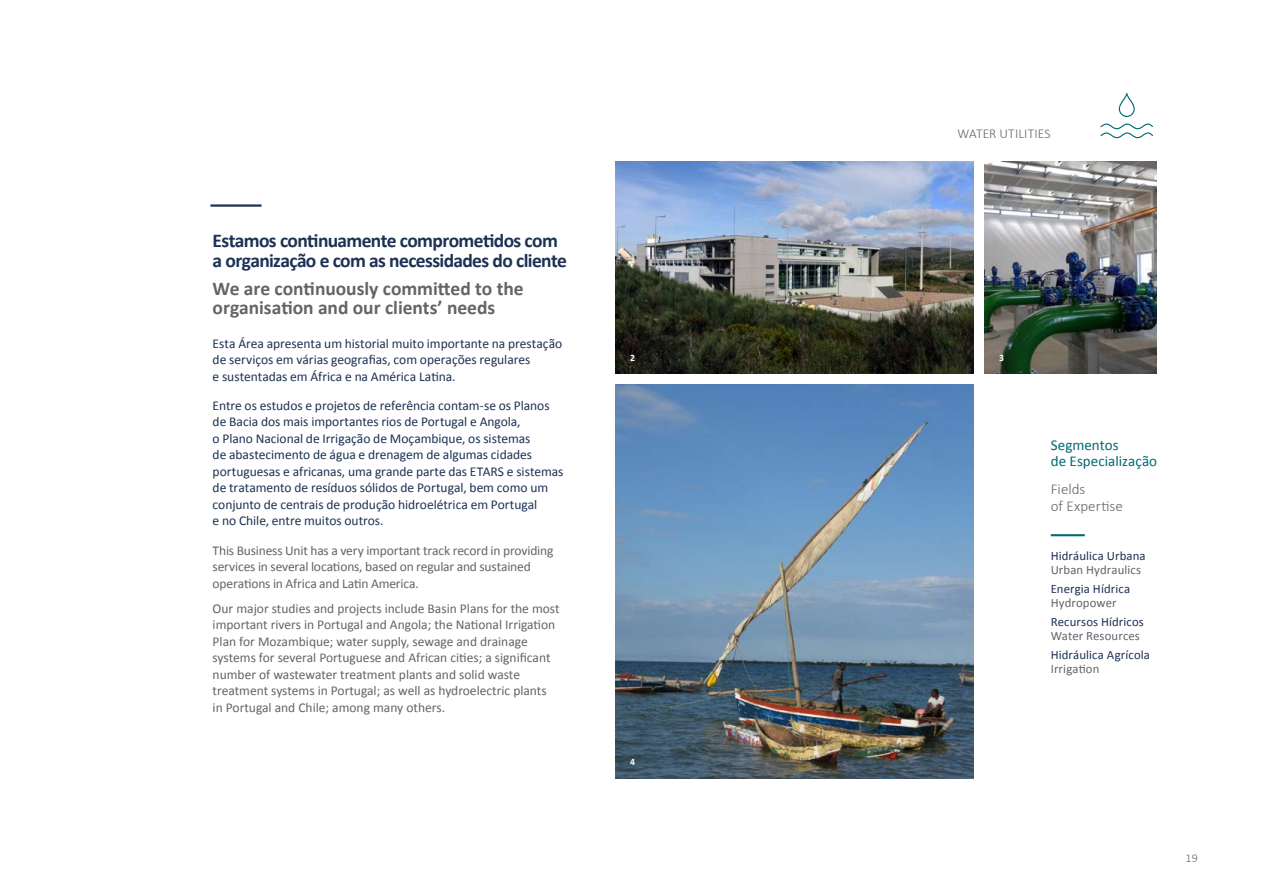
<style>
.page{position:relative;width:1263px;height:893px;background:#fff}
.page>*{position:absolute;margin:0;border:0;box-sizing:border-box;transform-origin:0 0}
.t1{font:700 19.5px/19.5px "Calibri";letter-spacing:-.03em;color:#1c3154}
.t2{font:700 19.5px/19.5px "Calibri";color:#636466}
.t3{font:15px/16.5px "Calibri";letter-spacing:.005em;color:#006971}
.t4{font:300 15px/16.5px "Calibri";letter-spacing:.005em;color:#636466}
.t5{font:13.5px/16.5px "Calibri";letter-spacing:-.005em;color:#1c3154}
.t6{font:13.5px/16.5px "Calibri";color:#636466}
.t7{font:300 13.5px "Calibri";letter-spacing:.015em;color:#636466}
.t8{font:12.75px "Calibri";letter-spacing:.01em;color:#1c3154}
.t9{font:12.75px "Calibri";letter-spacing:.01em;color:#636466}
.t10{font:300 12px "Calibri";color:#636466}
.t11{font:700 9.75px "Calibri";color:#fff}
</style>
<div class="page">
<img style="left:984px;top:161px;width:173px;height:213px">
<hr style="left:1051px;top:534px;width:34px;height:2px;background:#006971">
<img style="left:615px;top:162px;width:359px;height:212px">
<svg style="left:1119px;top:93px;width:16px;height:24px"></svg>
<svg style="left:1100px;top:124px;width:53px;height:14px"></svg>
<img style="left:615px;top:385px;width:359px;height:393px">
<hr style="left:210px;top:204px;width:51px;height:3px;background:#1c3154">
<h1 class="t1" style="left:213px;top:230px;width:356px">Estamos continuamente comprometidos com a organização e com as necessidades do cliente</h1>
<h1 class="t2" style="left:213px;top:277px;width:313px">We are continuously committed to the organisation and our clients’ needs</h1>
<p class="t5" style="left:213px;top:334px;width:351px">Esta Área apresenta um historial muito importante na prestação de serviços em várias geografias, com operações regulares<br>e sustentadas em África e na América Latina.</p>
<p class="t5" style="left:213px;top:396px;width:352px">Entre os estudos e projetos de referência contam-se os Planos de Bacia dos mais importantes rios de Portugal e Angola,<br>o Plano Nacional de Irrigação de Moçambique, os sistemas<br>de abastecimento de água e drenagem de algumas cidades portuguesas e africanas, uma grande parte das ETARS e sistemas de tratamento de resíduos sólidos de Portugal, bem como um conjunto de centrais de produção hidroelétrica em Portugal<br>e no Chile, entre muitos outros.</p>
<p class="t6" style="left:213px;top:541px;width:342px">This Business Unit has a very important track record in providing services in several locations, based on regular and sustained operations in Africa and Latin America.</p>
<p class="t6" style="left:213px;top:599px;width:348px">Our major studies and projects include Basin Plans for the most important rivers in Portugal and Angola; the National Irrigation Plan for Mozambique; water supply, sewage and drainage systems for several Portuguese and African cities; a significant number of wastewater treatment plants and solid waste treatment systems in Portugal; as well as hydroelectric plants in Portugal and Chile; among many others.</p>
<p class="t7" style="left:957px;top:125px;width:95px">WATER UTILITIES</p>
<p class="t11" style="left:630px;top:351px;width:6px">2</p>
<p class="t11" style="left:999px;top:351px;width:6px">3</p>
<p class="t11" style="left:630px;top:755px;width:6px">4</p>
<p class="t3" style="left:1051px;top:436px;width:108px">Segmentos<br>de Especialização</p>
<p class="t4" style="left:1051px;top:481px;width:74px">Fields<br>of Expertise</p>
<p class="t8" style="left:1051px;top:548px;width:96px">Hidráulica Urbana</p>
<p class="t9" style="left:1051px;top:562px;width:92px">Urban Hydraulics</p>
<p class="t8" style="left:1051px;top:581px;width:81px">Energia Hídrica</p>
<p class="t9" style="left:1051px;top:595px;width:67px">Hydropower</p>
<p class="t8" style="left:1051px;top:614px;width:95px">Recursos Hídricos</p>
<p class="t9" style="left:1051px;top:628px;width:91px">Water Resources</p>
<p class="t8" style="left:1051px;top:647px;width:101px">Hidráulica Agrícola</p>
<p class="t9" style="left:1051px;top:661px;width:50px">Irrigation</p>
<p class="t10" style="left:1185px;top:851px;width:14px">19</p>
</div>
